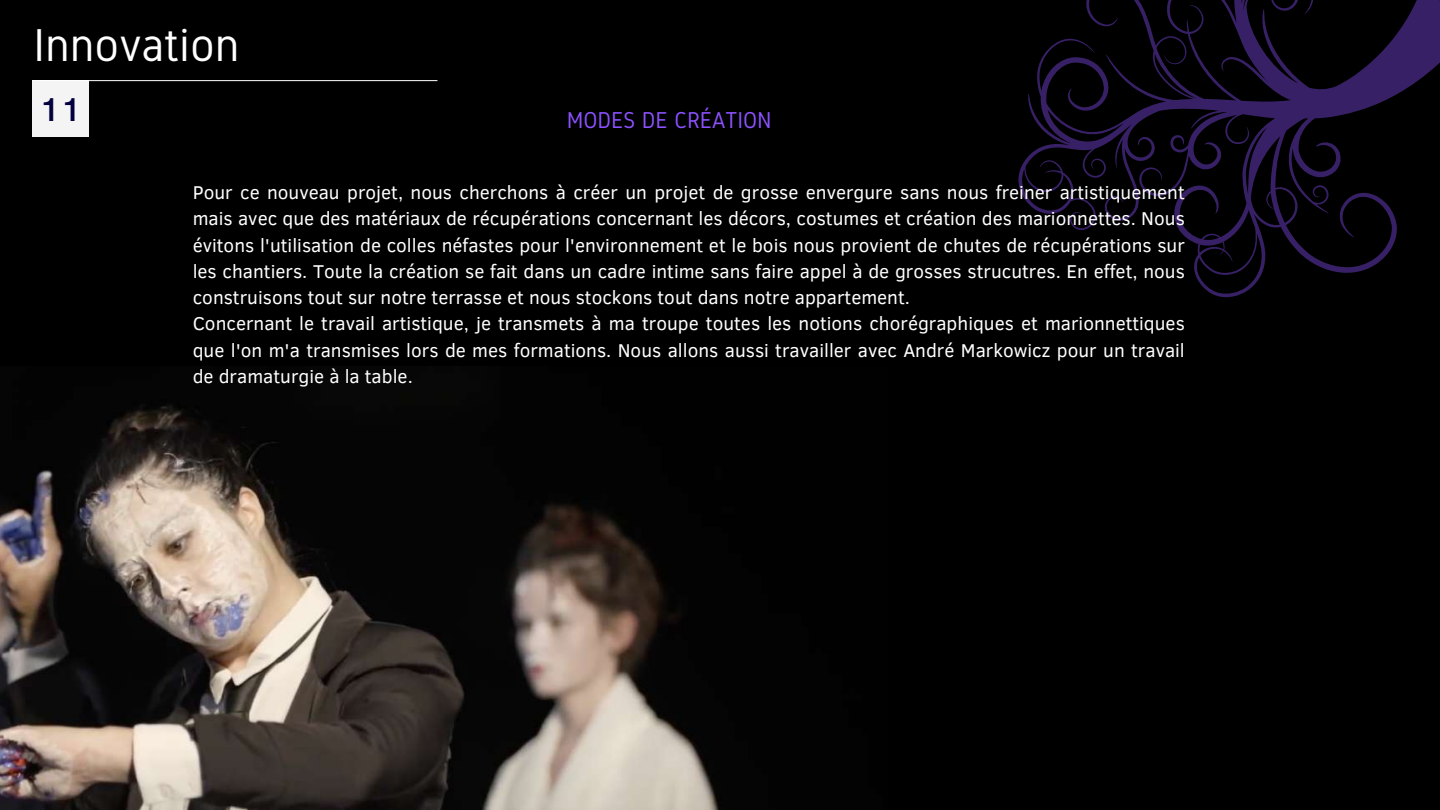
<style>
.page{position:relative;width:1440px;height:810px;background:#000}
.page>*{position:absolute;margin:0;border:0;box-sizing:border-box;transform-origin:0 0}
.t1{font:46.1px "Gidole";color:#fff}
.t2{font:500 34px "Clear Sans";color:#02003e}
.t3{font:23px "Gidole";color:#8c52ff}
.t4{font:19px/26.2px "Clear Sans";color:#fff}
</style>
<div class="page">
<div style="left:32px;top:80px;width:57px;height:56px;background:#f4f4f4"></div>
<hr style="left:33px;top:80px;width:404px;height:1px;background:#fff">
<svg style="left:1018px;top:0;width:422px;height:298px"></svg>
<img style="left:0;top:404px;width:719px;height:406px">
<h1 class="t1" style="left:34px;top:19px;width:208px">Innovation</h1>
<h2 class="t2" style="left:40px;top:85px;width:44px">11</h2>
<p class="t3" style="left:567px;top:107px;width:207px">MODES DE CRÉATION</p>
<p class="t4" style="left:193px;top:178px;width:994px">Pour ce nouveau projet, nous cherchons à créer un projet de grosse envergure sans nous freiner artistiquement mais avec que des matériaux de récupérations concernant les décors, costumes et création des marionnettes. Nous évitons l'utilisation de colles néfastes pour l'environnement et le bois nous provient de chutes de récupérations sur les chantiers. Toute la création se fait dans un cadre intime sans faire appel à de grosses strucutres. En effet, nous construisons tout sur notre terrasse et nous stockons tout dans notre appartement.<br>Concernant le travail artistique, je transmets à ma troupe toutes les notions chorégraphiques et marionnettiques que l'on m'a transmises lors de mes formations. Nous allons aussi travailler avec André Markowicz pour un travail de dramaturgie à la table.</p>
</div>
